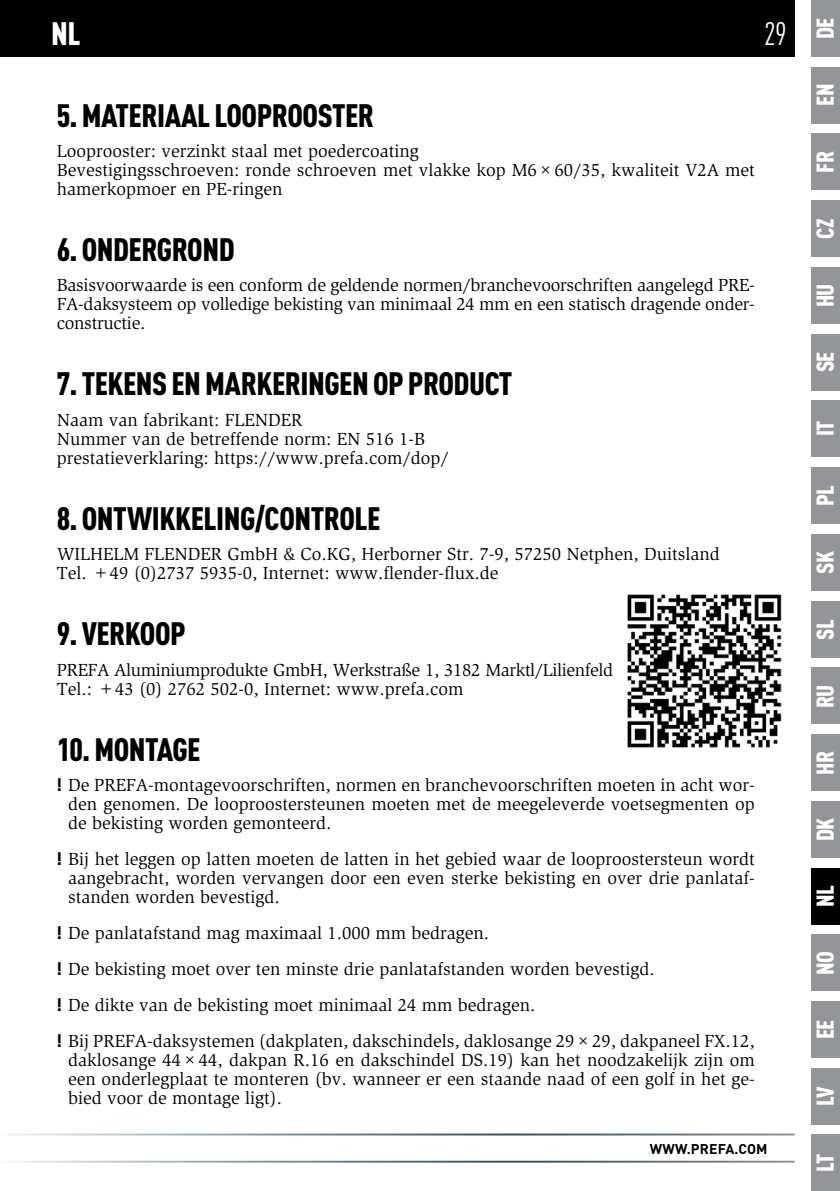
<style>
.page{position:relative;width:840px;height:1191px;background:#fff}
.page>*{position:absolute;margin:0;border:0;box-sizing:border-box;transform-origin:0 0}
.t1{font:900 condensed 32px "DIN Pro";letter-spacing:-.015em;color:#000}
.t2{font:condensed 32px "DIN Pro";color:#fff}
.t3{font:900 condensed 32px "DIN Pro";color:#fff}
.t4{font:900 condensed 24px "DIN Pro";letter-spacing:-.015em;color:#fff}
.t5{font:18px/19px "ITC Slimbach LTCE";color:#000}
.t6{font:18px/19px "ITC Slimbach LTCE";letter-spacing:-.02em;color:#000}
.t7{font:700 14px "DIN Pro";letter-spacing:.01em;color:#000}
.s1{font-family:"DIN Pro";font-weight:900;font-stretch:condensed}
</style>
<div class="page">
<div style="left:811px;top:0;width:28px;height:57px;background:#939598"></div>
<div style="left:0;top:0;width:794px;height:57px;background:#000"></div>
<div style="left:811px;top:1134px;width:28px;height:57px;background:#939598"></div>
<div style="left:811px;top:67px;width:28px;height:57px;background:#939598"></div>
<div style="left:811px;top:133px;width:28px;height:57px;background:#939598"></div>
<div style="left:811px;top:200px;width:28px;height:57px;background:#939598"></div>
<div style="left:811px;top:267px;width:28px;height:56px;background:#939598"></div>
<div style="left:811px;top:334px;width:28px;height:56px;background:#939598"></div>
<div style="left:811px;top:400px;width:28px;height:57px;background:#939598"></div>
<div style="left:811px;top:467px;width:28px;height:57px;background:#939598"></div>
<div style="left:811px;top:534px;width:28px;height:56px;background:#939598"></div>
<div style="left:811px;top:601px;width:28px;height:56px;background:#939598"></div>
<div style="left:811px;top:667px;width:28px;height:57px;background:#939598"></div>
<div style="left:811px;top:734px;width:28px;height:57px;background:#939598"></div>
<div style="left:811px;top:801px;width:28px;height:57px;background:#939598"></div>
<div style="left:811px;top:934px;width:28px;height:57px;background:#939598"></div>
<div style="left:811px;top:1001px;width:28px;height:57px;background:#939598"></div>
<div style="left:811px;top:1067px;width:28px;height:57px;background:#939598"></div>
<svg style="left:4px;top:1133px;width:791px;height:29px"></svg>
<img style="left:627px;top:594px;width:155px;height:154px">
<div style="left:811px;top:868px;width:28px;height:56px;background:#000"></div>
<h1 class="t3" style="left:51px;top:9px;width:31px">NL</h1>
<h1 class="t2" style="left:763px;top:11px;width:24px">29</h1>
<h1 class="t1" style="left:57px;top:90px;width:318px">5. MATERIAAL LOOPROOSTER</h1>
<p class="t5" style="left:57px;top:141px;width:699px">Looprooster: verzinkt staal met poedercoating<br>Bevestigingsschroeven: ronde schroeven met vlakke kop M6×60/35, kwaliteit V2A met hamerkopmoer en PE-ringen</p>
<h1 class="t1" style="left:57px;top:225px;width:179px">6. ONDERGROND</h1>
<p class="t5" style="left:57px;top:276px;width:699px;text-align:justify">Basisvoorwaarde is een conform de geldende normen/branchevoorschriften aangelegd PRE-FA-daksysteem op volledige bekisting van minimaal 24 mm en een statisch dragende onder&shy;constructie.</p>
<h1 class="t1" style="left:57px;top:359px;width:457px">7. TEKENS EN MARKERINGEN OP PRODUCT</h1>
<p class="t5" style="left:57px;top:410px;width:393px">Naam van fabrikant: FLENDER<br>Nummer van de betreffende norm: EN 516 1-B prestatieverklaring: https://www.prefa.com/dop/</p>
<h1 class="t1" style="left:57px;top:493px;width:325px">8. ONTWIKKELING/CONTROLE</h1>
<p class="t5" style="left:57px;top:544px;width:664px">WILHELM FLENDER GmbH &amp; Co.KG, Herborner Str. 7-9, 57250 Netphen, Duitsland<br>Tel. +49 (0)2737 5935-0, Internet: www.flender-flux.de</p>
<h1 class="t1" style="left:57px;top:609px;width:130px">9. VERKOOP</h1>
<p class="t6" style="left:57px;top:660px;width:557px">PREFA Aluminiumprodukte GmbH, Werkstraße 1, 3182 Marktl/Lilienfeld<br>Tel.: +43 (0) 2762 502-0, Internet: www.prefa.com</p>
<h1 class="t1" style="left:57px;top:724px;width:145px">10. MONTAGE</h1>
<p class="t5" style="left:68px;top:775px;width:687px;text-align:justify;text-indent:-11px"><span class="s1">!</span> De PREFA-montagevoorschriften, normen en branchevoorschriften moeten in acht wor&shy;den genomen. De looproostersteunen moeten met de meegeleverde voetsegmenten op de bekisting worden gemonteerd.</p>
<p class="t5" style="left:68px;top:849px;width:687px;text-align:justify;text-indent:-11px"><span class="s1">!</span> Bij het leggen op latten moeten de latten in het gebied waar de looproostersteun wordt aangebracht, worden vervangen door een even sterke bekisting en over drie panlataf&shy;standen worden bevestigd.</p>
<p class="t5" style="left:57px;top:915px;width:699px;line-height:36px"><span class="s1">!</span> De panlatafstand mag maximaal 1.000 mm bedragen.<br><span class="s1">!</span> De bekisting moet over ten minste drie panlatafstanden worden bevestigd.<br><span class="s1">!</span> De dikte van de bekisting moet minimaal 24 mm bedragen.<br><span class="s1">!</span> Bij PREFA-daksystemen (dakplaten, dakschindels, daklosange 29×29, dakpaneel FX.12,</p>
<p class="t5" style="left:68px;top:1050px;width:687px;text-align:justify">daklosange 44×44, dakpan R.16 en dakschindel DS.19) kan het noodzakelijk zijn om een onderlegplaat te monteren (bv. wanneer er een staande naad of een golf in het ge&shy;bied voor de montage ligt).</p>
<p class="t7" style="left:649px;top:1137px;width:119px">WWW.PREFA.COM</p>
<h2 class="t4" style="left:806px;top:39px;width:23px;rotate:-90deg">DE</h2>
<h2 class="t4" style="left:806px;top:106px;width:24px;rotate:-90deg">EN</h2>
<h2 class="t4" style="left:806px;top:173px;width:23px;rotate:-90deg">FR</h2>
<h2 class="t4" style="left:806px;top:239px;width:22px;rotate:-90deg">CZ</h2>
<h2 class="t4" style="left:806px;top:307px;width:25px;rotate:-90deg">HU</h2>
<h2 class="t4" style="left:806px;top:372px;width:22px;rotate:-90deg">SE</h2>
<h2 class="t4" style="left:806px;top:436px;width:17px;rotate:-90deg">IT</h2>
<h2 class="t4" style="left:806px;top:506px;width:23px;rotate:-90deg">PL</h2>
<h2 class="t4" style="left:806px;top:574px;width:24px;rotate:-90deg">SK</h2>
<h2 class="t4" style="left:806px;top:640px;width:22px;rotate:-90deg">SL</h2>
<h2 class="t4" style="left:806px;top:708px;width:25px;rotate:-90deg">RU</h2>
<h2 class="t4" style="left:806px;top:775px;width:26px;rotate:-90deg">HR</h2>
<h2 class="t4" style="left:806px;top:841px;width:25px;rotate:-90deg">DK</h2>
<h2 class="t4" style="left:806px;top:907px;width:23px;rotate:-90deg">NL</h2>
<h2 class="t4" style="left:806px;top:975px;width:25px;rotate:-90deg">NO</h2>
<h2 class="t4" style="left:806px;top:1039px;width:21px;rotate:-90deg">EE</h2>
<h2 class="t4" style="left:806px;top:1105px;width:21px;rotate:-90deg">LV</h2>
<h2 class="t4" style="left:806px;top:1171px;width:20px;rotate:-90deg">LT</h2>
</div>
